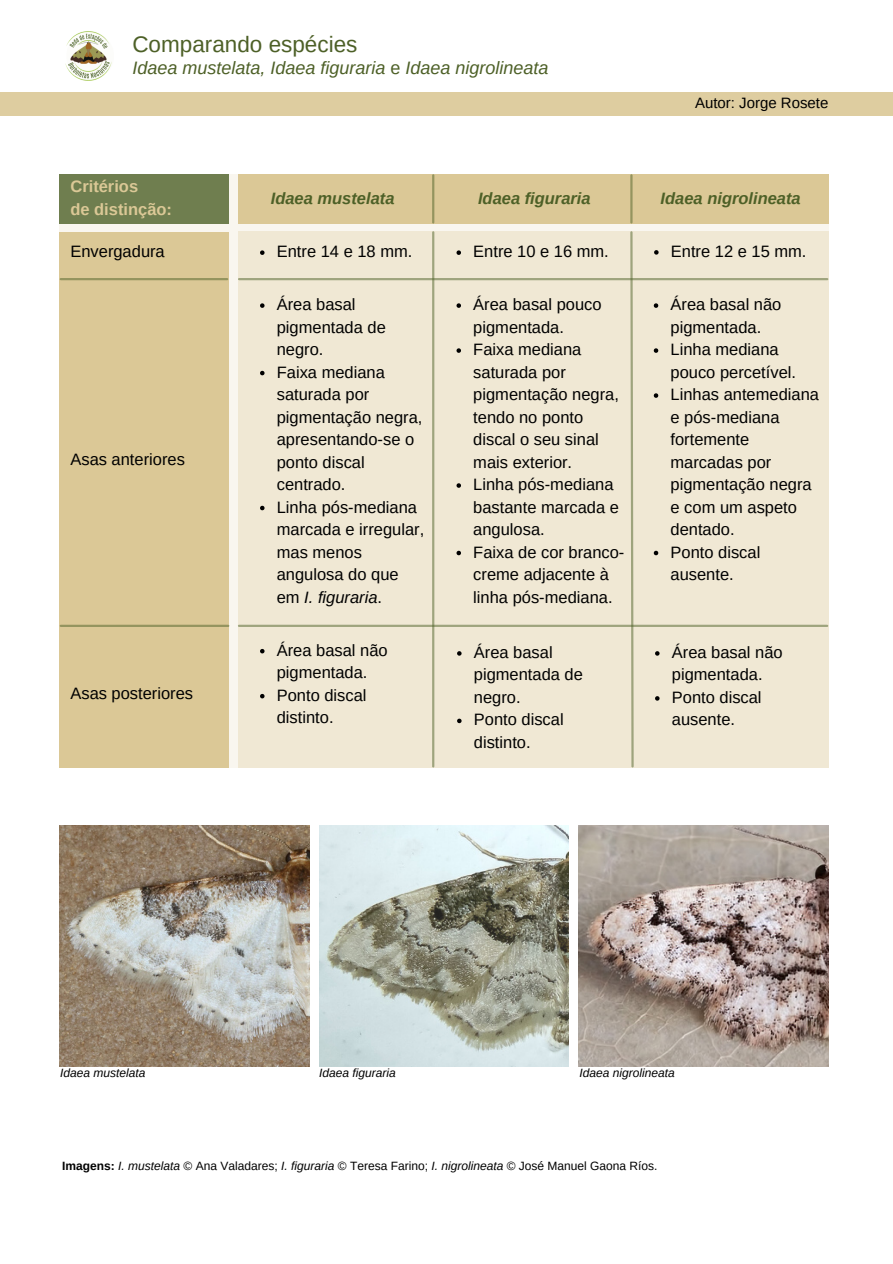
<style>
.page{position:relative;width:893px;height:1264px;background:#fff}
.page>*{position:absolute;margin:0;border:0;box-sizing:border-box;transform-origin:0 0}
.t1{font:22.5px "Arimo";color:#4d6027}
.t2{font:italic 18px "Arimo";color:#4d6027}
.t3{font:16.5px/22.5px "Arimo";color:#000}
.t4{font:italic 700 16.5px "Arimo";color:#4d6027}
.t5{font:700 16.5px "Arimo";color:#dbc896}
.t6{font:15px "Arimo";color:#000}
.t7{font:12px "Arimo";color:#000}
.t8{font:italic 12px "Arimo";color:#000}
.s1{font-style:normal}
.s2{font-style:italic}
.s3{font-weight:700}
</style>
<div class="page">
<div style="left:0;top:92px;width:892px;height:23px;background:#decda0"></div>
<img style="left:65px;top:31px;width:47px;height:50px">
<div style="left:60px;top:174px;width:768px;height:593px;background:#f9f6ef"></div>
<div style="left:60px;top:232px;width:169px;height:535px;background:#dbc896"></div>
<div style="left:238px;top:231px;width:590px;height:536px;background:#f0e8d4"></div>
<div style="left:60px;top:174px;width:169px;height:50px;background:#6f7e4f"></div>
<div style="left:238px;top:174px;width:590px;height:50px;background:#dbc896"></div>
<hr style="left:61px;top:278px;width:166px;height:2px;background:#4d6027">
<hr style="left:630px;top:175px;width:2px;height:47px;background:#4d6027">
<svg style="left:629px;top:231px;width:5px;height:537px"></svg>
<hr style="left:239px;top:278px;width:588px;height:2px;background:#4d6027">
<hr style="left:432px;top:175px;width:2px;height:47px;background:#4d6027">
<hr style="left:432px;top:232px;width:2px;height:534px;background:#4d6027">
<svg style="left:260px;top:303px;width:4px;height:5px"></svg>
<svg style="left:260px;top:371px;width:4px;height:4px"></svg>
<svg style="left:260px;top:506px;width:4px;height:4px"></svg>
<svg style="left:456px;top:303px;width:5px;height:5px"></svg>
<svg style="left:456px;top:348px;width:5px;height:5px"></svg>
<svg style="left:456px;top:483px;width:5px;height:5px"></svg>
<svg style="left:456px;top:551px;width:5px;height:4px"></svg>
<svg style="left:653px;top:303px;width:5px;height:5px"></svg>
<svg style="left:653px;top:348px;width:5px;height:5px"></svg>
<svg style="left:653px;top:393px;width:5px;height:5px"></svg>
<svg style="left:653px;top:551px;width:5px;height:4px"></svg>
<svg style="left:260px;top:250px;width:4px;height:5px"></svg>
<svg style="left:456px;top:250px;width:5px;height:5px"></svg>
<svg style="left:654px;top:250px;width:4px;height:5px"></svg>
<hr style="left:239px;top:624px;width:588px;height:3px;background:#4d6027">
<hr style="left:61px;top:624px;width:167px;height:3px;background:#4d6027">
<svg style="left:260px;top:649px;width:4px;height:4px"></svg>
<svg style="left:260px;top:694px;width:4px;height:4px"></svg>
<svg style="left:457px;top:651px;width:4px;height:4px"></svg>
<svg style="left:457px;top:718px;width:4px;height:5px"></svg>
<svg style="left:655px;top:651px;width:4px;height:4px"></svg>
<svg style="left:655px;top:696px;width:4px;height:4px"></svg>
<img style="left:60px;top:825px;width:249px;height:241px">
<img style="left:319px;top:825px;width:250px;height:241px">
<img style="left:579px;top:825px;width:249px;height:241px">
<p class="t1" style="left:132px;top:32px;width:226px">Comparando espécies</p>
<p class="t2" style="left:132px;top:57px;width:417px">Idaea mustelata, Idaea figuraria <span class="s1">e</span> Idaea nigrolineata</p>
<p class="t5" style="left:70px;top:177px;width:69px">Critérios</p>
<p class="t5" style="left:70px;top:200px;width:103px">de distinção:</p>
<p class="t4" style="left:271px;top:188px;width:125px">Idaea mustelata</p>
<p class="t4" style="left:478px;top:188px;width:114px">Idaea figuraria</p>
<p class="t6" style="left:695px;top:95px;width:135px">Autor: Jorge Rosete</p>
<p class="t4" style="left:660px;top:188px;width:142px">Idaea nigrolineata</p>
<p class="t3" style="left:70px;top:240px;width:96px">Envergadura</p>
<p class="t3" style="left:70px;top:448px;width:116px">Asas anteriores</p>
<p class="t3" style="left:70px;top:682px;width:124px">Asas posteriores</p>
<p class="t3" style="left:277px;top:240px;width:137px">Entre 14 e 18 mm.</p>
<p class="t3" style="left:473px;top:240px;width:137px">Entre 10 e 16 mm.</p>
<p class="t3" style="left:670px;top:240px;width:137px">Entre 12 e 15 mm.</p>
<p class="t3" style="left:277px;top:293px;width:110px">Área basal pigmentada de negro.</p>
<p class="t3" style="left:277px;top:360px;width:147px">Faixa mediana saturada por pigmentação negra, apresentando-se o ponto discal centrado.</p>
<p class="t3" style="left:277px;top:495px;width:149px">Linha pós-mediana marcada e irregular, mas menos angulosa do que em <span class="s2">I. figuraria</span>.</p>
<p class="t3" style="left:277px;top:638px;width:112px">Área basal não pigmentada.</p>
<p class="t3" style="left:277px;top:683px;width:91px">Ponto discal distinto.</p>
<p class="t3" style="left:473px;top:293px;width:130px">Área basal pouco pigmentada.</p>
<p class="t3" style="left:473px;top:338px;width:147px">Faixa mediana saturada por pigmentação negra, tendo no ponto discal o seu sinal mais exterior.</p>
<p class="t3" style="left:473px;top:473px;width:147px">Linha pós-mediana bastante marcada e angulosa.</p>
<p class="t3" style="left:473px;top:540px;width:153px">Faixa de cor branco&shy;creme adjacente à linha pós-mediana.</p>
<p class="t3" style="left:474px;top:641px;width:110px">Área basal pigmentada de negro.</p>
<p class="t3" style="left:474px;top:708px;width:91px">Ponto discal distinto.</p>
<p class="t3" style="left:670px;top:293px;width:112px">Área basal não pigmentada.</p>
<p class="t3" style="left:670px;top:338px;width:127px">Linha mediana pouco percetível.</p>
<p class="t3" style="left:670px;top:383px;width:150px">Linhas antemediana e pós-mediana fortemente marcadas por pigmentação negra e com um aspeto dentado.</p>
<p class="t3" style="left:670px;top:540px;width:91px">Ponto discal ausente.</p>
<p class="t3" style="left:671px;top:641px;width:112px">Área basal não pigmentada.</p>
<p class="t3" style="left:671px;top:686px;width:91px">Ponto discal ausente.</p>
<p class="t8" style="left:60px;top:1066px;width:87px">Idaea mustelata</p>
<p class="t8" style="left:319px;top:1066px;width:78px">Idaea figuraria</p>
<p class="t8" style="left:579px;top:1066px;width:97px">Idaea nigrolineata</p>
<p class="t7" style="left:62px;top:1159px;width:596px"><span class="s3">Imagens:</span> <span class="s2">I. mustelata</span> © Ana Valadares; <span class="s2">I. figuraria</span> © Teresa Farino; <span class="s2">I. nigrolineata</span> © José Manuel Gaona Ríos.</p>
</div>
